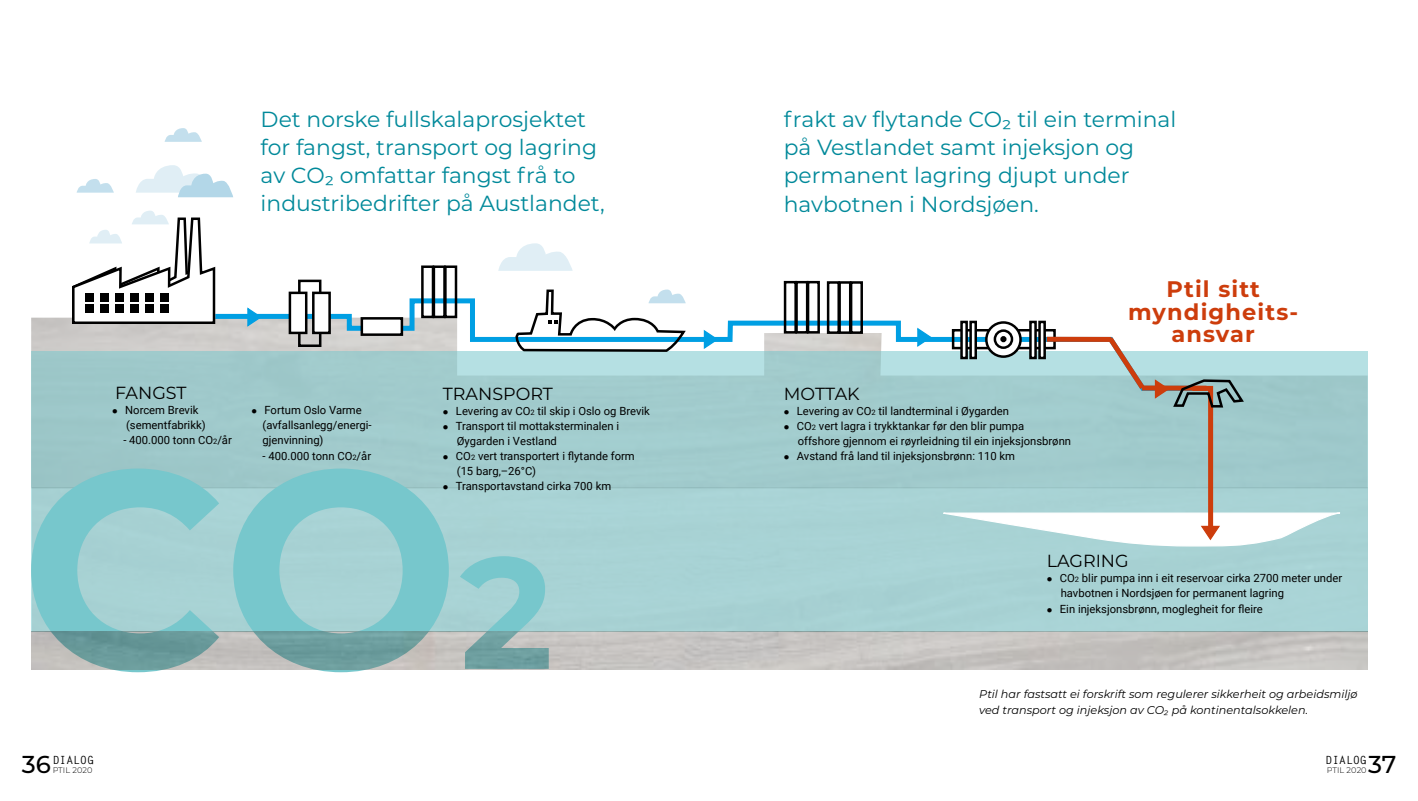
<style>
.page{position:relative;width:1418px;height:801px;background:#fff}
.page>*{position:absolute;margin:0;border:0;box-sizing:border-box;transform-origin:0 0}
.t1{font:500 24.38px "Montserrat";color:#000}
.t2{font:700 22.5px/22.5px "Montserrat";letter-spacing:.05em;color:#cd3d0c;text-align:center}
.t3{font:21.88px/28.1px "Montserrat";color:#00899a}
.t4{font:17.5px "Montserrat";color:#000}
.t5{font:11.25px/15px "Roboto";color:#000}
.t6{font:italic 11.25px/16.2px "Montserrat";color:#000}
.t7{font:700 11.25px "Letter Gothic Std";letter-spacing:.01em;color:#000}
.t8{font:300 8.12px "Montserrat";letter-spacing:.01em;color:#000}
.s1{font-size:7.5px}
</style>
<div class="page">
<div style="left:31px;top:351px;width:1336px;height:281px;background:#a5cfd2"></div>
<svg style="left:210px;top:296px;width:846px;height:94px"></svg>
<div style="left:298px;top:280px;width:23px;height:67px;border:2px solid #000"></div>
<div style="left:289px;top:292px;width:18px;height:42px;background:#fff;border:2px solid #000"></div>
<div style="left:312px;top:292px;width:19px;height:42px;background:#fff;border:2px solid #000"></div>
<div style="left:360px;top:317px;width:43px;height:19px;background:#fff;border:2px solid #000"></div>
<div style="left:444px;top:265px;width:13px;height:53px;border:2px solid #000"></div>
<div style="left:432px;top:265px;width:14px;height:53px;border:2px solid #000"></div>
<div style="left:421px;top:265px;width:13px;height:53px;border:2px solid #000"></div>
<svg style="left:246px;top:307px;width:17px;height:21px"></svg>
<svg style="left:31px;top:468px;width:517px;height:204px"></svg>
<div style="left:951px;top:329px;width:104px;height:20px;border:2px solid #000"></div>
<svg style="left:1029px;top:321px;width:7px;height:11px"></svg>
<svg style="left:1038px;top:321px;width:7px;height:11px"></svg>
<svg style="left:960px;top:321px;width:7px;height:11px"></svg>
<svg style="left:969px;top:321px;width:8px;height:11px"></svg>
<svg style="left:986px;top:322px;width:34px;height:35px"></svg>
<div style="left:985px;top:321px;width:36px;height:37px;border:2px solid #000;border-radius:50%"></div>
<div style="left:993px;top:329px;width:20px;height:20px;border:2px solid #000;border-radius:50%"></div>
<div style="left:806px;top:281px;width:14px;height:53px;border:2px solid #000"></div>
<div style="left:795px;top:281px;width:13px;height:53px;border:2px solid #000"></div>
<div style="left:783px;top:281px;width:14px;height:53px;border:2px solid #000"></div>
<div style="left:849px;top:281px;width:14px;height:53px;border:2px solid #000"></div>
<div style="left:838px;top:281px;width:13px;height:53px;border:2px solid #000"></div>
<div style="left:826px;top:281px;width:14px;height:53px;border:2px solid #000"></div>
<svg style="left:702px;top:329px;width:17px;height:21px"></svg>
<svg style="left:916px;top:327px;width:16px;height:21px"></svg>
<svg style="left:942px;top:332px;width:399px;height:215px"></svg>
<svg style="left:136px;top:165px;width:97px;height:32px"></svg>
<svg style="left:165px;top:128px;width:37px;height:14px"></svg>
<svg style="left:498px;top:243px;width:74px;height:28px"></svg>
<svg style="left:511px;top:289px;width:175px;height:64px"></svg>
<svg style="left:71px;top:211px;width:146px;height:114px"></svg>
<svg style="left:77px;top:179px;width:37px;height:14px"></svg>
<h3 class="t3" style="left:261px;top:104px;width:345px">Det norske fullskalaprosjektet for fangst, transport og lagring av CO2 omfattar fangst frå to industribedrifter på Austlandet,</h3>
<h3 class="t3" style="left:783px;top:105px;width:394px">frakt av flytande CO2 til ein terminal på Vestlandet samt injeksjon og permanent lagring djupt under havbotnen i Nordsjøen.</h3>
<h2 class="t2" style="left:1128px;top:277px;width:172px">Ptil sitt myndigheits&shy;ansvar</h2>
<h3 class="t4" style="left:115px;top:381px;width:73px">FANGST</h3>
<h3 class="t4" style="left:783px;top:382px;width:77px">MOTTAK</h3>
<p class="t5" style="left:783px;top:403px;width:227px">● Levering av CO<span class="s1">2</span> til landterminal i Øygarden</p>
<p class="t5" style="left:797px;top:418px;width:275px;text-indent:-14px">● CO<span class="s1">2</span> vert lagra i trykktankar før den blir pumpa<br>offshore gjennom ei røyrleidning til ein injeksjonsbrønn</p>
<p class="t5" style="left:783px;top:448px;width:233px">● Avstand frå land til injeksjonsbrønn: 110 km</p>
<h3 class="t4" style="left:443px;top:382px;width:112px">TRANSPORT</h3>
<p class="t5" style="left:443px;top:403px;width:208px">● Levering av CO<span class="s1">2</span> til skip i Oslo og Brevik</p>
<p class="t5" style="left:457px;top:418px;width:164px;text-indent:-14px">● Transport til mottaksterminalen i<br>Øygarden i Vestland</p>
<p class="t5" style="left:457px;top:448px;width:179px;text-indent:-14px">● CO<span class="s1">2</span> vert transportert i flytande form (15 barg,–26°C)</p>
<p class="t5" style="left:443px;top:478px;width:170px">● Transportavstand cirka 700 km</p>
<p class="t5" style="left:126px;top:402px;width:81px;text-indent:-14px">● Norcem Brevik (sementfabrikk)</p>
<p class="t5" style="left:123px;top:432px;width:110px">- 400.000 tonn CO<span class="s1">2</span>/år</p>
<p class="t5" style="left:262px;top:402px;width:111px;text-indent:-11px">● Fortum Oslo Varme (avfallsanlegg/energi&shy;gjenvinning)</p>
<p class="t5" style="left:262px;top:448px;width:110px">- 400.000 tonn CO<span class="s1">2</span>/år</p>
<h3 class="t4" style="left:1046px;top:548px;width:83px">LAGRING</h3>
<p class="t5" style="left:1060px;top:570px;width:283px;text-indent:-14px">● CO<span class="s1">2</span> blir pumpa inn i eit reservoar cirka 2700 meter under havbotnen i Nordsjøen for permanent lagring</p>
<p class="t5" style="left:1046px;top:601px;width:218px">● Ein injeksjonsbrønn, moglegheit for fleire</p>
<p class="t6" style="left:979px;top:685px;width:380px">Ptil har fastsatt ei forskrift som regulerer sikkerheit og arbeidsmiljø ved transport og injeksjon av CO2 på kontinentalsokkelen.</p>
<p class="t7" style="left:53px;top:753px;width:43px">DIALOG</p>
<p class="t8" style="left:53px;top:764px;width:41px">PTIL 2020</p>
<p class="t7" style="left:1325px;top:753px;width:43px">DIALOG</p>
<h1 class="t1" style="left:22px;top:747px;width:31px">36</h1>
<p class="t8" style="left:1326px;top:764px;width:41px">PTIL 2020</p>
<h1 class="t1" style="left:1368px;top:747px;width:30px">37</h1>
</div>
